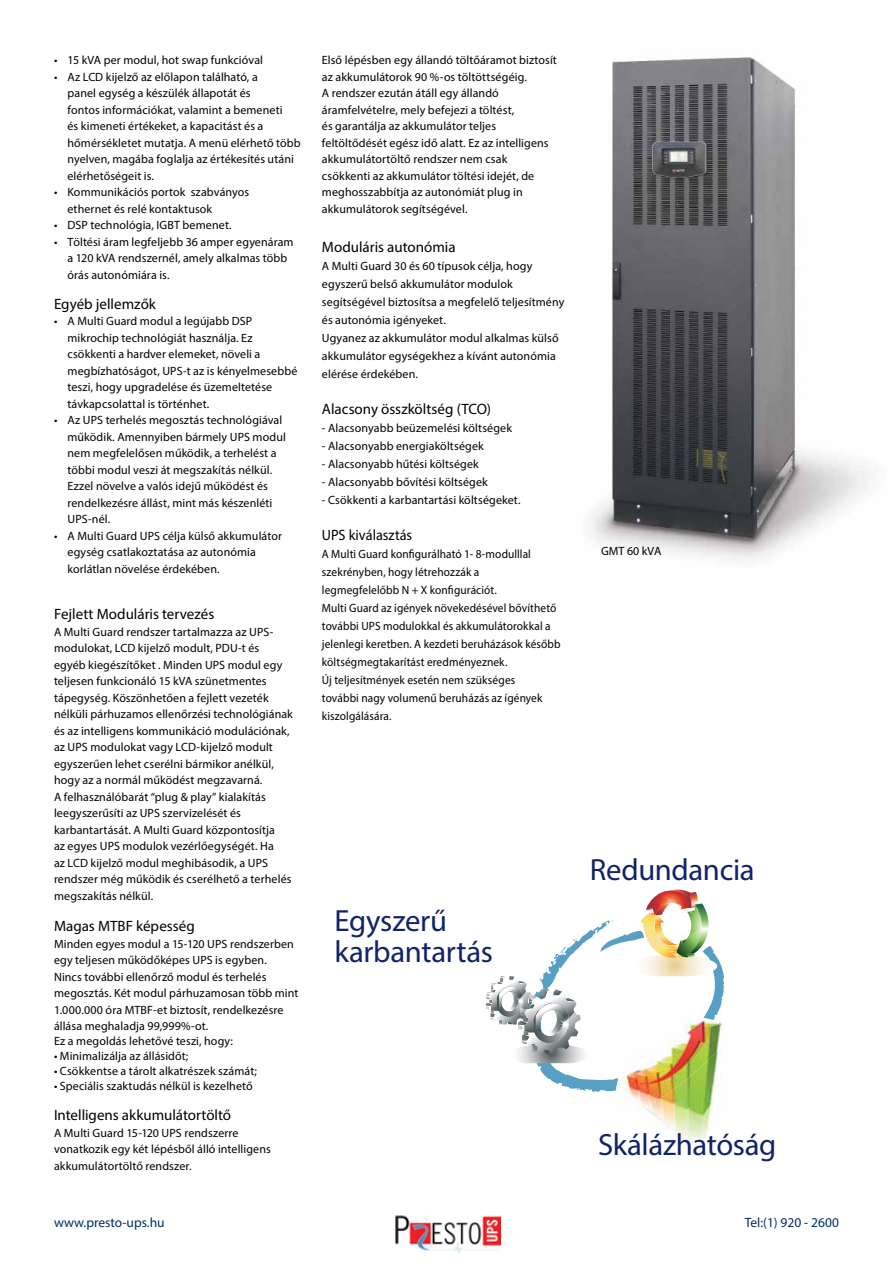
<style>
.page{position:relative;width:893px;height:1263px;background:#fff}
.page>*{position:absolute;margin:0;border:0;box-sizing:border-box;transform-origin:0 0}
.t1{font:30.75px/30.8px "Myriad Pro";letter-spacing:-.01em;color:#112369}
.t2{font:15px "Myriad Pro";color:#000}
.t3{font:15px "Myriad Pro";color:#000;scale:.95 1}
.t4{font:13.5px "Myriad Pro";color:#002e66}
.t5{font:12px/16.5px "Myriad Pro";letter-spacing:.01em;color:#000}
.t6{font:12px/18px "Myriad Pro";letter-spacing:.01em;color:#000;scale:.95 1}
</style>
<div class="page">
<img style="left:650px;top:1112px;width:61px;height:18px">
<img style="left:676px;top:1130px;width:32px;height:13px">
<img style="left:486px;top:889px;width:239px;height:223px">
<img style="left:590px;top:57px;width:282px;height:503px">
<img style="left:395px;top:1215px;width:105px;height:37px">
<p class="t5" style="left:54px;top:52px;width:211px">• 15 kVA per modul, hot swap funkcióval</p>
<p class="t5" style="left:68px;top:68px;width:235px;text-indent:-14px">• Az LCD kijelző az előlapon található, a<br>panel egység a készülék állapotát és<br>fontos információkat, valamint a bemeneti<br>és kimeneti értékeket, a kapacitást és a hőmérsékletet mutatja. A menü elérhető több nyelven, magába foglalja az értékesítés utáni elérhetőségeit is.</p>
<p class="t5" style="left:68px;top:184px;width:183px;text-indent:-14px">• Kommunikációs portok szabványos ethernet és relé kontaktusok</p>
<p class="t5" style="left:54px;top:217px;width:179px">• DSP technológia, IGBT bemenet.</p>
<p class="t5" style="left:67px;top:233px;width:228px;text-indent:-14px">• Töltési áram legfeljebb 36 amper egyenáram a 120 kVA rendszernél, amely alkalmas több órás autonómiára is.</p>
<p class="t2" style="left:54px;top:294px;width:103px">Egyéb jellemzők</p>
<p class="t5" style="left:68px;top:313px;width:231px;text-indent:-14px">• A Multi Guard modul a legújabb DSP mikrochip technológiát használja. Ez csökkenti a hardver elemeket, növeli a megbízhatóságot, UPS-t az is kényelmesebbé teszi, hogy upgradelése és üzemeltetése távkapcsolattal is történhet.</p>
<p class="t5" style="left:68px;top:412px;width:220px;text-indent:-14px">• Az UPS terhelés megosztás technológiával működik. Amennyiben bármely UPS modul nem megfelelősen működik, a terhelést a többi modul veszi át megszakítás nélkül.<br>Ezzel növelve a valós idejű működést és rendelkezésre állást, mint más készenléti UPS-nél.</p>
<p class="t5" style="left:68px;top:527px;width:216px;text-indent:-14px">• A Multi Guard UPS célja külső akkumulátor egység csatlakoztatása az autonómia korlátlan növelése érdekében.</p>
<p class="t2" style="left:54px;top:605px;width:162px">Fejlett Moduláris tervezés</p>
<p class="t5" style="left:54px;top:623px;width:240px">A Multi Guard rendszer tartalmazza az UPS&shy;modulokat, LCD kijelző modult, PDU-t és egyéb kiegészítőket . Minden UPS modul egy teljesen funkcionáló 15 kVA szünetmentes tápegység. Köszönhetően a fejlett vezeték nélküli párhuzamos ellenőrzési technológiának és az intelligens kommunikáció modulációnak, az UPS modulokat vagy LCD-kijelző modult egyszerűen lehet cserélni bármikor anélkül, hogy az a normál működést megzavarná.<br>A felhasználóbarát “plug &amp; play” kialakítás leegyszerűsíti az UPS szervizelését és karbantartását. A Multi Guard központosítja<br>az egyes UPS modulok vezérlőegységét. Ha<br>az LCD kijelző modul meghibásodik, a UPS rendszer még működik és cserélhető a terhelés megszakítás nélkül.</p>
<p class="t2" style="left:54px;top:917px;width:142px">Magas MTBF képesség</p>
<p class="t5" style="left:54px;top:935px;width:246px">Minden egyes modul a 15-120 UPS rendszerben egy teljesen működőképes UPS is egyben.<br>Nincs további ellenőrző modul és terhelés megosztás. Két modul párhuzamosan több mint 1.000.000 óra MTBF-et biztosít, rendelkezésre állása meghaladja 99,999%-ot.</p>
<p class="t5" style="left:54px;top:1033px;width:180px">Ez a megoldás lehetővé teszi, hogy:</p>
<p class="t5" style="left:54px;top:1048px;width:136px">• Minimalizálja az állásidőt;</p>
<p class="t5" style="left:54px;top:1063px;width:204px">• Csökkentse a tárolt alkatrészek számát;</p>
<p class="t5" style="left:54px;top:1078px;width:200px">• Speciális szaktudás nélkül is kezelhető</p>
<p class="t2" style="left:54px;top:1106px;width:179px">Intelligens akkumulátortöltő</p>
<p class="t5" style="left:54px;top:1124px;width:218px">A Multi Guard 15-120 UPS rendszerre vonatkozik egy két lépésből álló intelligens akkumulátortöltő rendszer.</p>
<p class="t5" style="left:322px;top:52px;width:236px">Első lépésben egy állandó töltőáramot biztosít az akkumulátorok 90 %-os töltöttségéig.<br>A rendszer ezután átáll egy állandó áramfelvételre, mely befejezi a töltést,<br>és garantálja az akkumulátor teljes feltöltődését egész idő alatt. Ez az intelligens akkumulátortöltő rendszer nem csak csökkenti az akkumulátor töltési idejét, de meghosszabbítja az autonómiát plug in akkumulátorok segítségével.</p>
<p class="t2" style="left:322px;top:238px;width:135px">Moduláris autonómia</p>
<p class="t5" style="left:322px;top:257px;width:244px;line-height:18px">A Multi Guard 30 és 60 típusok célja, hogy egyszerű belső akkumulátor modulok segítségével biztosítsa a megfelelő teljesítmény és autonómia igényeket.<br>Ugyanez az akkumulátor modul alkalmas külső akkumulátor egységekhez a kívánt autonómia elérése érdekében.</p>
<p class="t2" style="left:322px;top:400px;width:171px">Alacsony összköltség (TCO)</p>
<p class="t5" style="left:322px;top:420px;width:192px">- Alacsonyabb beüzemelési költségek</p>
<p class="t5" style="left:322px;top:438px;width:163px">- Alacsonyabb energiaköltségek</p>
<p class="t5" style="left:322px;top:456px;width:159px">- Alacsonyabb hűtési költségek</p>
<p class="t5" style="left:322px;top:474px;width:168px">- Alacsonyabb bővítési költségek</p>
<p class="t5" style="left:322px;top:492px;width:200px">- Csökkenti a karbantartási költségeket.</p>
<p class="t3" style="left:322px;top:526px;width:97px">UPS kiválasztás</p>
<p class="t6" style="left:322px;top:545px;width:253px">A Multi Guard konfigurálható 1- 8-modulllal szekrényben, hogy létrehozzák a<br>legmegfelelőbb N + X konfigurációt.<br>Multi Guard az igények növekedésével bővíthető további UPS modulokkal és akkumulátorokkal a jelenlegi keretben. A kezdeti beruházások később költségmegtakarítást eredményeznek.<br>Új teljesítmények esetén nem szükséges<br>további nagy volumenű beruházás az ígények kiszolgálására.</p>
<h1 class="t1" style="left:335px;top:905px;width:160px">Egyszerű karbantartás</h1>
<p class="t5" style="left:601px;top:542px;width:62px">GMT 60 kVA</p>
<h1 class="t1" style="left:590px;top:854px;width:166px">Redundancia</h1>
<h1 class="t1" style="left:598px;top:1129px;width:180px">Skálázhatóság</h1>
<p class="t4" style="left:54px;top:1214px;width:112px">www.presto-ups.hu</p>
<p class="t4" style="left:745px;top:1214px;width:96px">Tel:(1) 920 - 2600</p>
</div>
